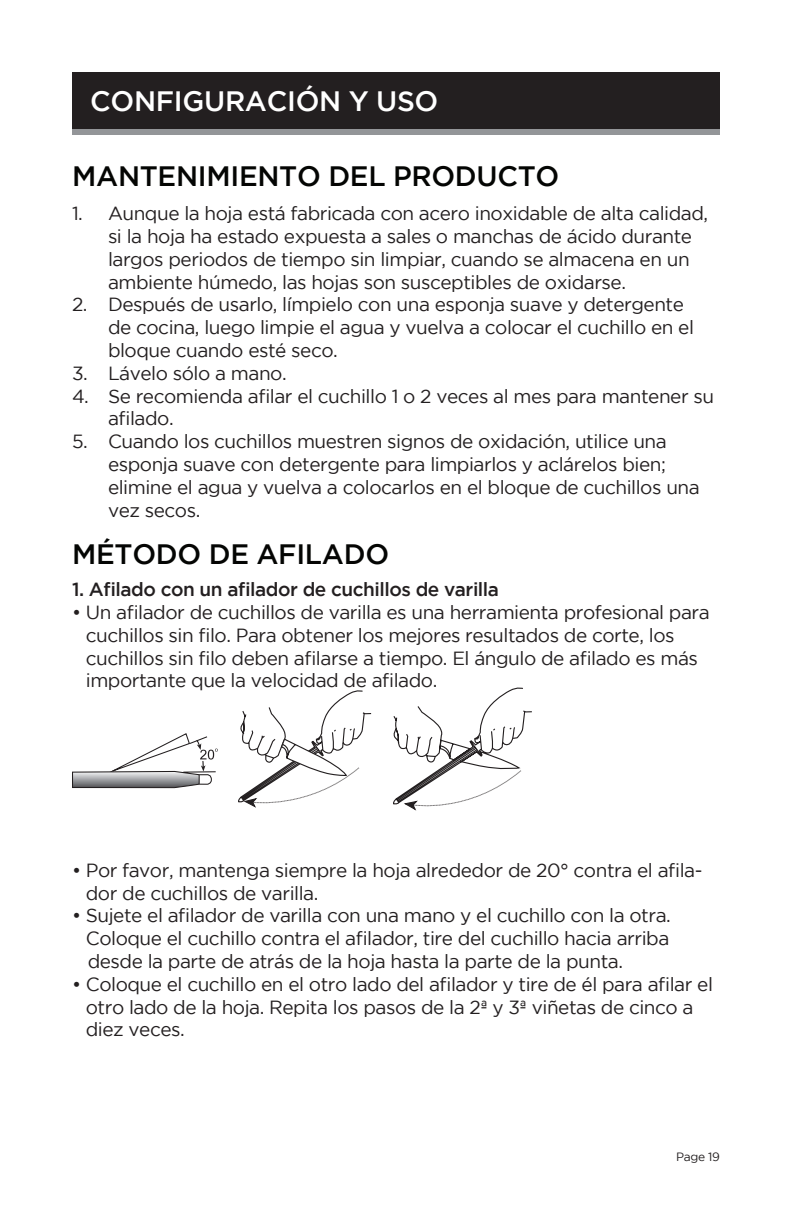
<style>
.page{position:relative;width:792px;height:1224px;background:#fff}
.page>*{position:absolute;margin:0;border:0;box-sizing:border-box;transform-origin:0 0}
.t1{font:500 28px "Gotham";letter-spacing:-.01em;color:#040503}
.t2{font:500 28px "Gotham";letter-spacing:-.01em;color:#fff}
.t3{font:19px/22.8px "Gotham";letter-spacing:-.025em;color:#231f20}
.t4{font:500 19px "Gotham";letter-spacing:-.025em;color:#231f20}
.t5{font:12px "Gotham";letter-spacing:-.025em;color:#231f20}
</style>
<div class="page">
<div style="left:72px;top:124px;width:648px;height:10px;background:#939598"></div>
<div style="left:72px;top:72px;width:648px;height:57px;background:#231f20"></div>
<svg style="left:72px;top:733px;width:146px;height:56px"></svg>
<svg style="left:393px;top:687px;width:139px;height:124px"></svg>
<svg style="left:238px;top:690px;width:134px;height:118px"></svg>
<p class="t2" style="left:90px;top:85px;width:350px">CONFIGURACIÓN Y USO</p>
<p class="t1" style="left:72px;top:160px;width:489px">MANTENIMIENTO DEL PRODUCTO</p>
<p class="t3" style="left:108px;top:202px;width:602px;text-indent:-36px">1. Aunque la hoja está fabricada con acero inoxidable de alta calidad, si la hoja ha estado expuesta a sales o manchas de ácido durante largos periodos de tiempo sin limpiar, cuando se almacena en un ambiente húmedo, las hojas son susceptibles de oxidarse.</p>
<p class="t3" style="left:108px;top:293px;width:588px;text-indent:-36px">2. Después de usarlo, límpielo con una esponja suave y detergente de cocina, luego limpie el agua y vuelva a colocar el cuchillo en el bloque cuando esté seco.</p>
<p class="t3" style="left:72px;top:361px;width:216px">3. Lávelo sólo a mano.</p>
<p class="t3" style="left:108px;top:384px;width:608px;text-indent:-36px">4. Se recomienda afilar el cuchillo 1 o 2 veces al mes para mantener su afilado.</p>
<p class="t3" style="left:108px;top:430px;width:593px;text-indent:-36px">5. Cuando los cuchillos muestren signos de oxidación, utilice una esponja suave con detergente para limpiarlos y aclárelos bien; elimine el agua y vuelva a colocarlos en el bloque de cuchillos una vez secos.</p>
<p class="t1" style="left:72px;top:538px;width:318px">MÉTODO DE AFILADO</p>
<p class="t4" style="left:72px;top:579px;width:429px">1. Afilado con un afilador de cuchillos de varilla</p>
<p class="t3" style="left:86px;top:601px;width:626px;text-indent:-14px">• Un afilador de cuchillos de varilla es una herramienta profesional para cuchillos sin filo. Para obtener los mejores resultados de corte, los cuchillos sin filo deben afilarse a tiempo. El ángulo de afilado es más importante que la velocidad de afilado.</p>
<p class="t3" style="left:86px;top:858px;width:618px;text-indent:-14px">• Por favor, mantenga siempre la hoja alrededor de 20° contra el afila&shy;dor de cuchillos de varilla.</p>
<p class="t3" style="left:72px;top:904px;width:600px;text-align:right">• Sujete el afilador de varilla con una mano y el cuchillo con la otra.<br>Coloque el cuchillo contra el afilador, tire del cuchillo hacia arriba</p>
<p class="t3" style="left:88px;top:950px;width:537px">desde la parte de atrás de la hoja hasta la parte de la punta.</p>
<p class="t3" style="left:86px;top:972px;width:629px;text-indent:-14px">• Coloque el cuchillo en el otro lado del afilador y tire de él para afilar el otro lado de la hoja. Repita los pasos de la 2ª y 3ª viñetas de cinco a diez veces.</p>
<p class="t5" style="left:676px;top:1150px;width:45px">Page 19</p>
</div>
